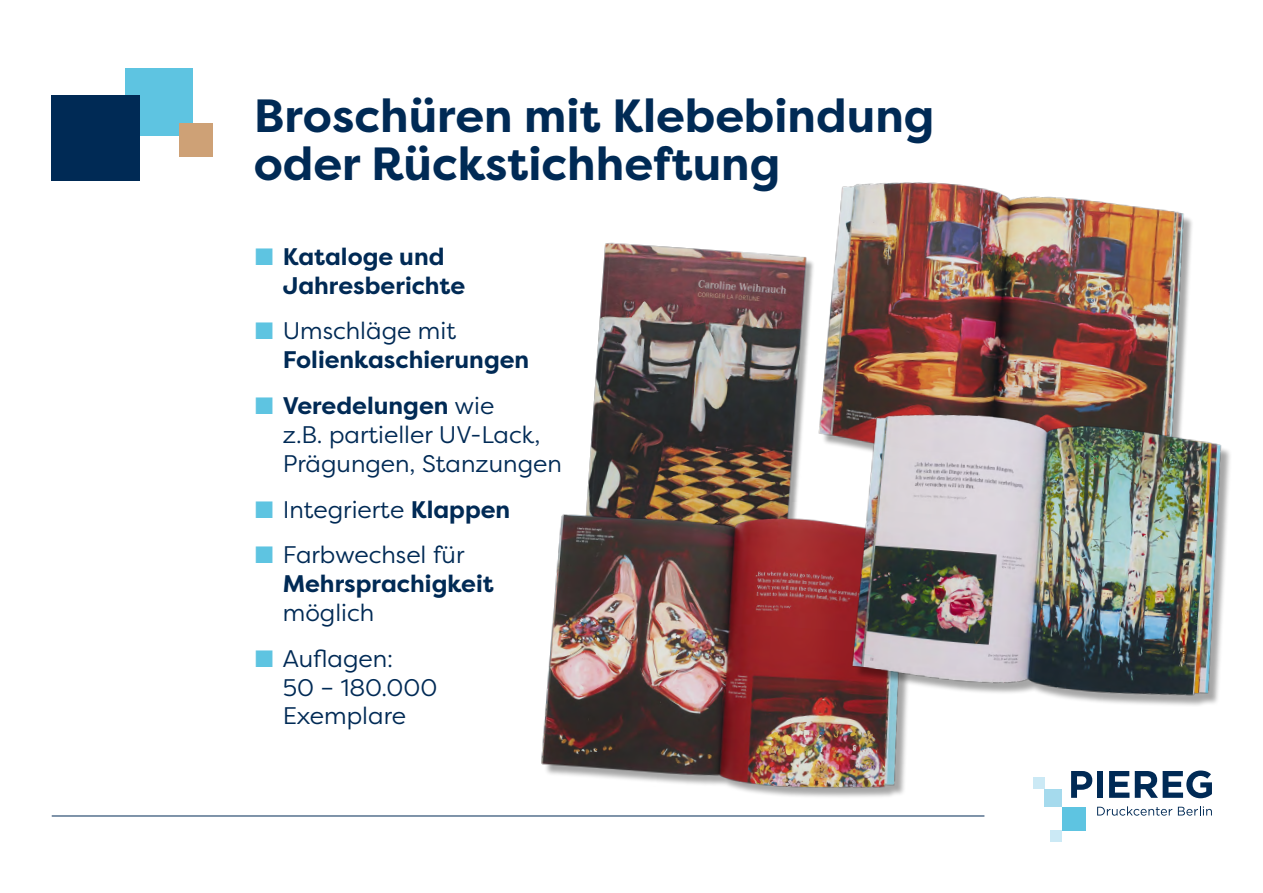
<style>
.page{position:relative;width:1263px;height:893px;background:#fff}
.page>*{position:absolute;margin:0;border:0;box-sizing:border-box;transform-origin:0 0}
.t1{font:700 46.5px/48px "Filson Pro";color:#002a55}
.t2{font:24px/28.8px "Filson Pro";color:#002a55}
.t3{font:700 24px/28.8px "Filson Pro";color:#002a55}
.s1{color:#5ec4e1}
.s2{font-weight:400}
.s3{font-weight:700}
</style>
<div class="page">
<div style="left:1033px;top:777px;width:11px;height:12px;background:#cbe9f5"></div>
<div style="left:1044px;top:789px;width:18px;height:18px;background:#a5daed"></div>
<div style="left:1062px;top:807px;width:24px;height:23px;background:#5ec4e1"></div>
<div style="left:1050px;top:830px;width:12px;height:12px;background:#cbe9f5"></div>
<svg style="left:1071px;top:771px;width:21px;height:27px"></svg>
<div style="left:1097px;top:771px;width:6px;height:27px;background:#002a55"></div>
<svg style="left:1109px;top:771px;width:20px;height:27px"></svg>
<svg style="left:1135px;top:770px;width:77px;height:28px"></svg>
<svg style="left:1097px;top:806px;width:75px;height:10px"></svg>
<svg style="left:1178px;top:806px;width:34px;height:10px"></svg>
<div style="left:125px;top:68px;width:68px;height:67px;background:#5ec4e1"></div>
<div style="left:179px;top:123px;width:34px;height:34px;background:#cea176"></div>
<div style="left:51px;top:96px;width:88px;height:85px;background:#002a55"></div>
<hr style="left:52px;top:816px;width:932px;height:1px;background:#002a55">
<img style="left:587px;top:242px;width:223px;height:255px">
<img style="left:541px;top:497px;width:366px;height:300px">
<img style="left:810px;top:182px;width:382px;height:263px">
<img style="left:839px;top:394px;width:391px;height:321px">
<h1 class="t1" style="left:254px;top:92px;width:682px">Broschüren mit Klebebindung oder Rückstichheftung</h1>
<p class="t3" style="left:283px;top:242px;width:184px;text-indent:-28px"><span class="s1">■</span> Kataloge und<br>Jahresberichte</p>
<p class="t3" style="left:283px;top:317px;width:248px;text-indent:-28px"><span class="s1">■</span> <span class="s2">Umschläge mit<br></span>Folienkaschierungen</p>
<p class="t2" style="left:283px;top:391px;width:281px;text-indent:-28px"><span class="s1">■</span> <span class="s3">Veredelungen</span> wie<br>z.B. partieller UV-Lack,<br>Prägungen, Stanzungen</p>
<p class="t2" style="left:255px;top:494px;width:257px"><span class="s1">■</span> Integrierte <span class="s3">Klappen</span></p>
<p class="t3" style="left:283px;top:541px;width:212px;text-indent:-28px"><span class="s1">■</span> <span class="s2">Farbwechsel für<br></span>Mehrsprachigkeit</p>
<p class="t2" style="left:283px;top:597px;width:93px">möglich</p>
<p class="t2" style="left:283px;top:643px;width:156px;text-indent:-28px"><span class="s1">■</span> Auflagen:<br>50 – 180.000<br>Exemplare</p>
</div>
